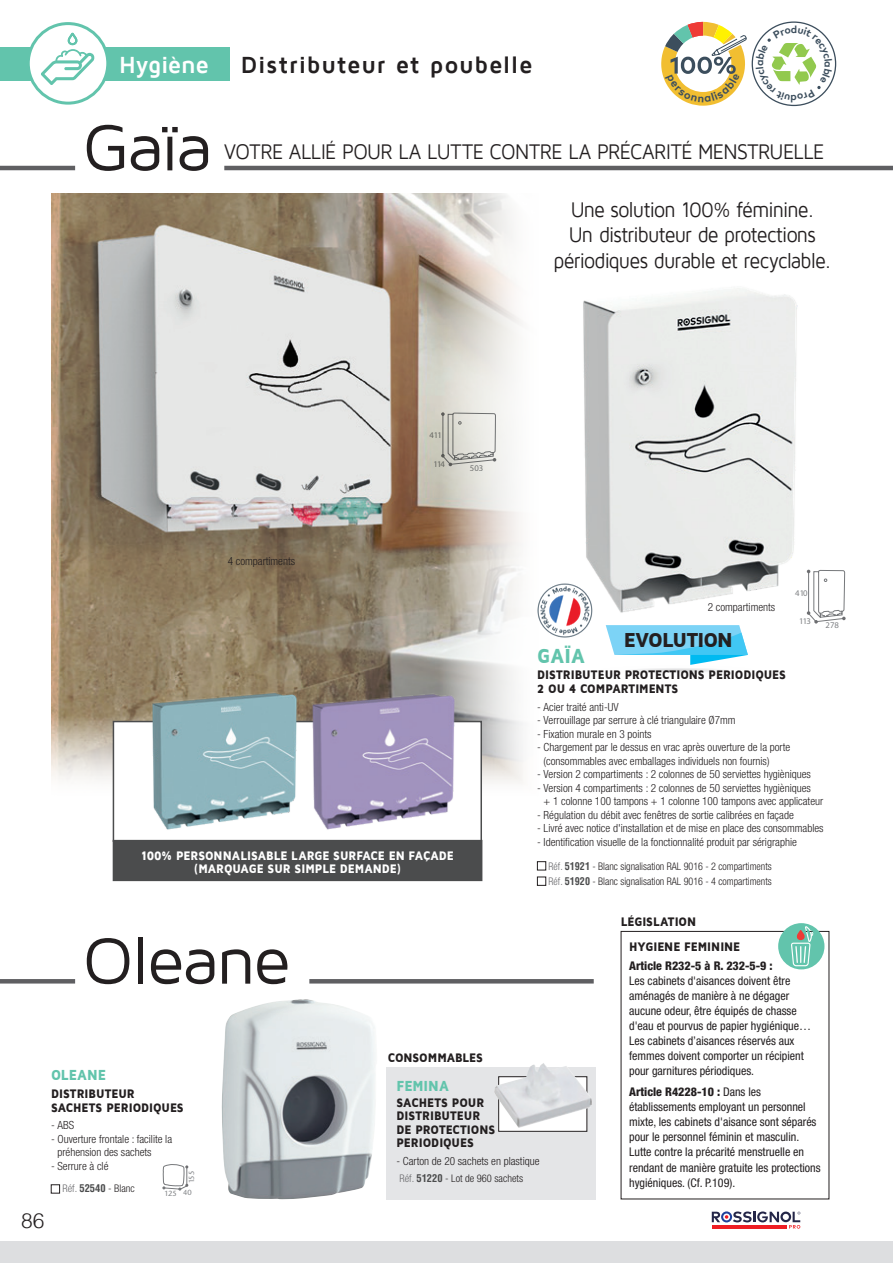
<style>
.page{position:relative;width:893px;height:1263px;background:#fff}
.page>*{position:absolute;margin:0;border:0;box-sizing:border-box;transform-origin:0 0}
.t1{font:67.5px "Maven Pro";letter-spacing:-.04em;color:#231f20}
.t2{font:700 24px "Maven Pro";letter-spacing:.03em;color:#231f20}
.t3{font:700 24px "Maven Pro";letter-spacing:-.02em;color:#fff}
.t4{font:21.75px/25.5px "Maven Pro";letter-spacing:-.035em;color:#231f20;text-align:center;scale:.9 1}
.t5{font:900 21px "Maven Pro";color:#62c4ac;scale:.9 1}
.t6{font:300 21px "Helvetica";color:#231f20}
.t7{font:900 20.85px "Maven Pro";letter-spacing:-.04em;color:#231f20;scale:.95 1}
.t8{font:900 15px "Maven Pro";color:#62c4ac;scale:.9 1}
.t9{font:900 12.75px/13.5px "Maven Pro";letter-spacing:-.005em;color:#231f20;scale:.9 1}
.t10{font:900 12.75px/13.5px "Maven Pro";letter-spacing:-.005em;color:#fff;text-align:center;scale:.9 1}
.t11{font:condensed 12px/15px "Helvetica Neue";color:#231f20}
.t12{font:800 condensed 12px "Helvetica Neue";color:#231f20}
.t13{font:300 condensed 11.25px/13.5px "Helvetica Neue";color:#231f20}
.t14{font:300 condensed 10.5px/15px "Helvetica Neue";color:#231f20;scale:.96 1}
.t15{font:300 condensed 10.5px "Helvetica Neue";color:#231f20}
.t16{font:700 10.35px "Mark Pro";color:#3c4e5d}
.t17{font:500 8.7px "Stone Sans ITC";letter-spacing:-.05em;color:#7f8184}
.t18{font:500 7.5px "Stone Sans ITC";color:#7f8184}
.s1{color:#69696c}
.s2{font-family:"Helvetica";font-weight:700;color:#4b4c4d}
.s3{font-weight:800}
</style>
<div class="page">
<img style="left:51px;top:193px;width:472px;height:607px">
<svg style="left:712px;top:1211px;width:88px;height:18px"></svg>
<div style="left:0;top:47px;width:230px;height:34px;background:#62c4ac"></div>
<div style="left:28px;top:24px;width:80px;height:79px;background:#fff;border-radius:50%"></div>
<svg style="left:67px;top:33px;width:11px;height:13px"></svg>
<svg style="left:41px;top:49px;width:54px;height:36px"></svg>
<div style="left:27px;top:22px;width:82px;height:83px;border:3px solid #62c4ac;border-radius:50%"></div>
<div style="left:0;top:1242px;width:893px;height:21px;background:#dddee0"></div>
<div style="left:113px;top:721px;width:369px;height:121px;background:#fff;border:2px solid #4b4c4d"></div>
<img style="left:583px;top:288px;width:224px;height:326px">
<img style="left:143px;top:684px;width:156px;height:146px">
<img style="left:299px;top:681px;width:169px;height:159px">
<div style="left:113px;top:840px;width:369px;height:41px;background:#4b4c4d"></div>
<svg style="left:441px;top:412px;width:55px;height:54px;background:#cfcfc9"></svg>
<img style="left:537px;top:581px;width:56px;height:57px">
<div style="left:537px;top:877px;width:9px;height:8px;border:1px solid #231f20"></div>
<div style="left:537px;top:861px;width:9px;height:9px;border:1px solid #231f20"></div>
<svg style="left:807px;top:570px;width:39px;height:53px"></svg>
<svg style="left:162px;top:1164px;width:26px;height:27px"></svg>
<img style="left:221px;top:999px;width:155px;height:200px">
<div style="left:51px;top:1184px;width:9px;height:9px;border:1px solid #231f20"></div>
<div style="left:387px;top:1067px;width:209px;height:132px;background:#e4e5e7"></div>
<svg style="left:498px;top:1128px;width:89px;height:4px"></svg>
<img style="left:494px;top:1063px;width:98px;height:65px">
<svg style="left:752px;top:21px;width:84px;height:85px"></svg>
<hr style="left:0;top:166px;width:75px;height:4px;background:#5f5f62">
<hr style="left:0;top:979px;width:75px;height:4px;background:#5f5f62">
<hr style="left:224px;top:166px;width:669px;height:4px;background:#5f5f62">
<hr style="left:309px;top:979px;width:285px;height:4px;background:#5f5f62">
<svg style="left:778px;top:923px;width:46px;height:46px"></svg>
<svg style="left:605px;top:625px;width:143px;height:48px"></svg>
<svg style="left:756px;top:27px;width:76px;height:73px"></svg>
<svg style="left:661px;top:22px;width:86px;height:84px"></svg>
<h2 class="t3" style="left:119px;top:52px;width:91px">Hygiène</h2>
<h1 class="t1" style="left:83px;top:112px;width:131px">Gaïa</h1>
<h2 class="t2" style="left:241px;top:52px;width:293px">Distributeur et poubelle</h2>
<p class="t16" style="left:791px;top:21px;width:8px">d</p>
<p class="t16" style="left:797px;top:106px;width:8px;rotate:-180deg">d</p>
<h3 class="t4" style="left:224px;top:139px;width:668px">VOTRE ALLIÉ POUR LA LUTTE CONTRE LA PRÉCARITÉ MENSTRUELLE</h3>
<h3 class="t4" style="left:554px;top:197px;width:310px">Une solution 100% féminine.<br>Un distributeur de protections périodiques durable et recyclable.</h3>
<p class="t13" style="left:228px;top:554px;width:69px">4 compartiments</p>
<p class="t17" style="left:429px;top:430px;width:14px">411</p>
<p class="t17" style="left:433px;top:458px;width:13px">114</p>
<p class="t17" style="left:470px;top:462px;width:15px">503</p>
<h3 class="t5" style="left:537px;top:645px;width:54px">GAÏA</h3>
<p class="t13" style="left:708px;top:600px;width:69px">2 compartiments</p>
<h3 class="t7" style="left:624px;top:629px;width:116px">EVOLUTION</h3>
<p class="t17" style="left:795px;top:587px;width:14px">410</p>
<p class="t17" style="left:799px;top:616px;width:13px">113</p>
<p class="t17" style="left:826px;top:620px;width:15px">278</p>
<p class="t9" style="left:537px;top:668px;width:278px">DISTRIBUTEUR PROTECTIONS PERIODIQUES<br>2 OU 4 COMPARTIMENTS</p>
<p class="t13" style="left:537px;top:700px;width:83px">- Acier traité anti-UV</p>
<p class="t13" style="left:537px;top:713px;width:200px">- Verrouillage par serrure à clé triangulaire Ø7mm</p>
<p class="t13" style="left:537px;top:727px;width:116px">- Fixation murale en 3 points</p>
<p class="t13" style="left:544px;top:740px;width:248px;text-indent:-6px">- Chargement par le dessus en vrac après ouverture de la porte (consommables avec emballages individuels non fournis)</p>
<p class="t13" style="left:537px;top:767px;width:275px">- Version 2 compartiments : 2 colonnes de 50 serviettes hygièniques</p>
<p class="t13" style="left:544px;top:781px;width:281px;text-indent:-6px">- Version 4 compartiments : 2 colonnes de 50 serviettes hygièniques<br>+ 1 colonne 100 tampons + 1 colonne 100 tampons avec applicateur</p>
<p class="t13" style="left:537px;top:808px;width:258px">- Régulation du débit avec fenêtres de sortie calibrées en façade</p>
<p class="t13" style="left:537px;top:821px;width:288px">- Livré avec notice d'installation et de mise en place des consommables</p>
<p class="t13" style="left:537px;top:835px;width:261px">- Identification visuelle de la fonctionnalité produit par sérigraphie</p>
<p class="t10" style="left:141px;top:848px;width:349px">100% PERSONNALISABLE LARGE SURFACE EN FAÇADE (MARQUAGE SUR SIMPLE DEMANDE)</p>
<p class="t14" style="left:549px;top:858px;width:234px"><span class="s1">Réf.</span> <span class="s2">51921</span> - Blanc signalisation RAL 9016 - 2 compartiments<br><span class="s1">Réf.</span> <span class="s2">51920</span> - Blanc signalisation RAL 9016 - 4 compartiments</p>
<h1 class="t1" style="left:83px;top:926px;width:210px">Oleane</h1>
<h3 class="t8" style="left:51px;top:1067px;width:63px">OLEANE</h3>
<p class="t9" style="left:51px;top:1087px;width:149px">DISTRIBUTEUR<br>SACHETS PERIODIQUES</p>
<p class="t13" style="left:51px;top:1118px;width:25px">- ABS</p>
<p class="t13" style="left:57px;top:1132px;width:116px;text-indent:-6px">- Ouverture frontale : facilite la préhension des sachets</p>
<p class="t13" style="left:51px;top:1159px;width:59px">- Serrure à clé</p>
<p class="t15" style="left:63px;top:1182px;width:74px"><span class="s1">Réf.</span> <span class="s2">52540</span> - Blanc</p>
<p class="t18" style="left:187px;top:1183px;width:14px;rotate:-90deg">155</p>
<p class="t18" style="left:165px;top:1189px;width:29px">125 40</p>
<h3 class="t6" style="left:21px;top:1203px;width:25px">86</h3>
<p class="t9" style="left:388px;top:1051px;width:107px">CONSOMMABLES</p>
<p class="t9" style="left:396px;top:1096px;width:111px">SACHETS POUR<br>DISTRIBUTEUR<br>DE PROTECTIONS<br>PERIODIQUES</p>
<p class="t13" style="left:396px;top:1154px;width:144px">- Carton de 20 sachets en plastique</p>
<p class="t15" style="left:400px;top:1172px;width:125px"><span class="s1">Réf.</span> <span class="s2">51220</span> - Lot de 960 sachets</p>
<h3 class="t8" style="left:396px;top:1078px;width:60px">FEMINA</h3>
<p class="t9" style="left:621px;top:915px;width:85px">LÉGISLATION</p>
<p class="t9" style="left:629px;top:940px;width:125px">HYGIENE FEMININE</p>
<p class="t12" style="left:629px;top:958px;width:145px">Article R232-5 à R. 232-5-9 :</p>
<p class="t11" style="left:629px;top:973px;width:183px">Les cabinets d'aisances doivent être aménagés de manière à ne dégager aucune odeur, être équipés de chasse d'eau et pourvus de papier hygiénique… Les cabinets d’aisances réservés aux femmes doivent comporter un récipient pour garnitures périodiques.</p>
<p class="t11" style="left:629px;top:1085px;width:193px"><span class="s3">Article R4228-10 :</span> Dans les établissements employant un personnel mixte, les cabinets d'aisance sont séparés pour le personnel féminin et masculin.<br>Lutte contre la précarité menstruelle en rendant de manière gratuite les protections hygiéniques. (Cf. P.109).</p>
</div>
